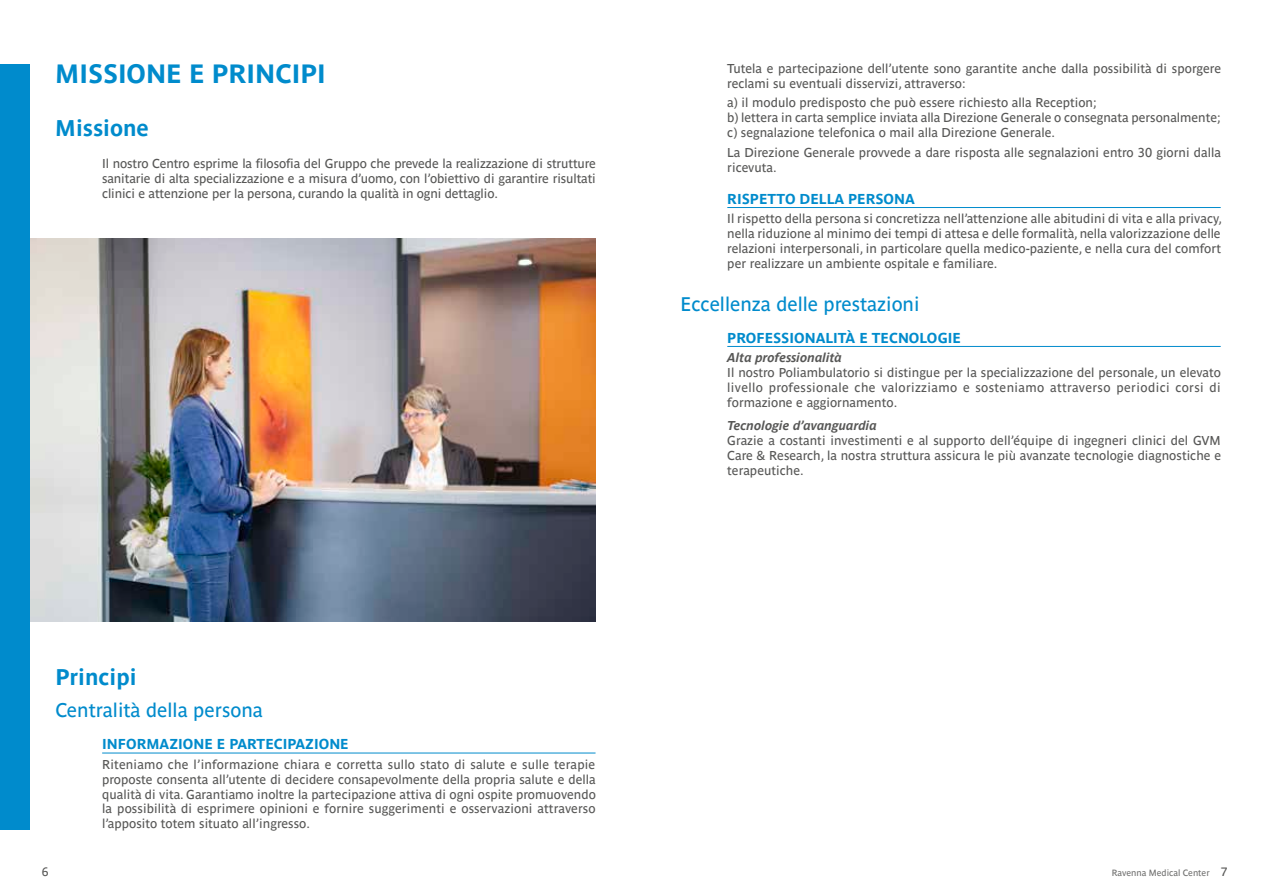
<style>
.page{position:relative;width:1276px;height:893px;background:#fff}
.page>*{position:absolute;margin:0;border:0;box-sizing:border-box;transform-origin:0 0}
.t1{font:700 26.25px "Parisine Ptf";color:#008bcc}
.t2{font:700 22.5px "Parisine Ptf";color:#008bcc}
.t3{font:19.5px "Parisine Ptf";color:#008bcc}
.t4{font:700 14.25px "Parisine Ptf";color:#008bcc}
.t5{font:12.75px/15px "Parisine Ptf";color:#575756;text-align:justify}
.t6{font:italic 700 12.75px "Parisine Ptf";color:#575756}
.t7{font:12px "Parisine Ptf";color:#575756}
.t8{font:9px "Parisine Ptf";letter-spacing:-.005em;color:#70706f}
.s1{font-size:12px;color:#575756}
</style>
<div class="page">
<img style="left:30px;top:238px;width:565px;height:383px">
<hr style="left:102px;top:753px;width:493px;height:1px;background:#008bcc">
<div style="left:0;top:64px;width:30px;height:765px;background:#008bcc"></div>
<hr style="left:727px;top:207px;width:493px;height:1px;background:#008bcc">
<hr style="left:727px;top:346px;width:493px;height:1px;background:#008bcc">
<h1 class="t1" style="left:55px;top:54px;width:272px">MISSIONE E PRINCIPI</h1>
<h2 class="t2" style="left:55px;top:112px;width:95px">Missione</h2>
<p class="t5" style="left:102px;top:155px;width:495px">Il nostro Centro esprime la filosofia del Gruppo che prevede la realizzazione di strutture sanitarie di alta specializzazione e a misura d’uomo, con l’obiettivo di garantire risultati clinici e attenzione per la persona, curando la qualità in ogni dettaglio.</p>
<h2 class="t2" style="left:55px;top:660px;width:83px">Principi</h2>
<h3 class="t3" style="left:55px;top:696px;width:209px">Centralità della persona</h3>
<p class="t4" style="left:102px;top:733px;width:248px">INFORMAZIONE E PARTECIPAZIONE</p>
<p class="t5" style="left:102px;top:755px;width:495px">Riteniamo che l’informazione chiara e corretta sullo stato di salute e sulle terapie proposte consenta all’utente di decidere consapevolmente della propria salute e della qualità di vita. Garantiamo inoltre la partecipazione attiva di ogni ospite promuovendo la possibilità di esprimere opinioni e fornire suggerimenti e osservazioni attraverso l’apposito totem situato all’ingresso.</p>
<p class="t5" style="left:727px;top:60px;width:495px">Tutela e partecipazione dell’utente sono garantite anche dalla possibilità di sporgere reclami su eventuali disservizi, attraverso:</p>
<p class="t5" style="left:727px;top:94px;width:495px;text-align:left">a) il modulo predisposto che può essere richiesto alla Reception;<br>b) lettera in carta semplice inviata alla Direzione Generale o consegnata personalmente; c) segnalazione telefonica o mail alla Direzione Generale.</p>
<p class="t5" style="left:727px;top:144px;width:495px">La Direzione Generale provvede a dare risposta alle segnalazioni entro 30 giorni dalla ricevuta.</p>
<p class="t4" style="left:727px;top:188px;width:189px">RISPETTO DELLA PERSONA</p>
<p class="t5" style="left:727px;top:210px;width:496px">Il rispetto della persona si concretizza nell’attenzione alle abitudini di vita e alla privacy, nella riduzione al minimo dei tempi di attesa e delle formalità, nella valorizzazione delle relazioni interpersonali, in particolare quella medico-paziente, e nella cura del comfort per realizzare un ambiente ospitale e familiare.</p>
<h3 class="t3" style="left:680px;top:289px;width:241px">Eccellenza delle prestazioni</h3>
<p class="t4" style="left:727px;top:327px;width:235px">PROFESSIONALITÀ E TECNOLOGIE</p>
<p class="t6" style="left:727px;top:348px;width:116px">Alta professionalità</p>
<p class="t5" style="left:727px;top:364px;width:495px">Il nostro Poliambulatorio si distingue per la specializzazione del personale, un elevato livello professionale che valorizziamo e sosteniamo attraverso periodici corsi di formazione e aggiornamento.</p>
<p class="t6" style="left:727px;top:417px;width:151px">Tecnologie d’avanguardia</p>
<p class="t5" style="left:727px;top:432px;width:495px">Grazie a costanti investimenti e al supporto dell’équipe di ingegneri clinici del GVM Care &amp; Research, la nostra struttura assicura le più avanzate tecnologie diagnostiche e terapeutiche.</p>
<p class="t7" style="left:42px;top:863px;width:8px">6</p>
<p class="t8" style="left:1111px;top:866px;width:117px">Ravenna Medical Center <span class="s1">7</span></p>
</div>
